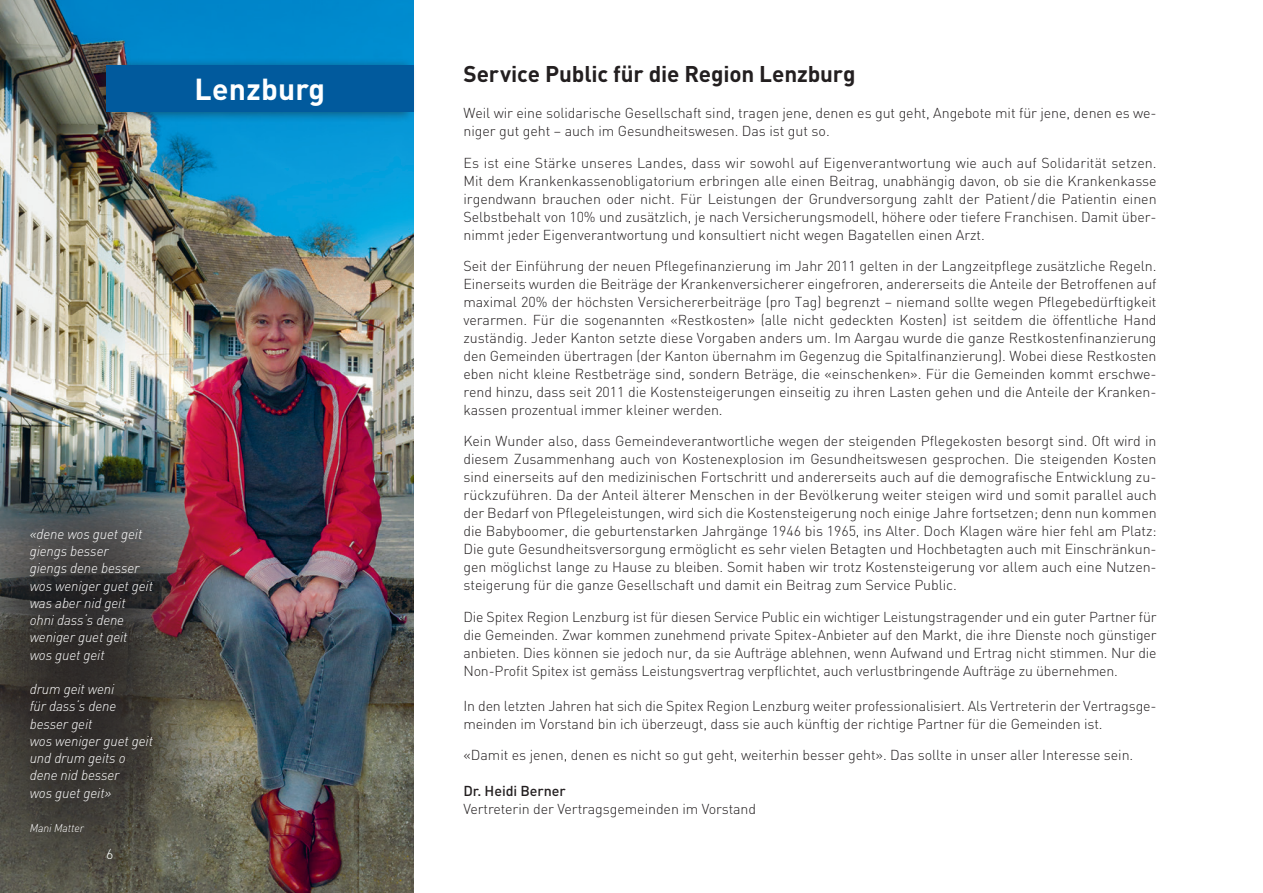
<style>
.page{position:relative;width:1263px;height:893px;background:#fff}
.page>*{position:absolute;margin:0;border:0;box-sizing:border-box;transform-origin:0 0}
.t1{font:700 30px "DIN";letter-spacing:.01em;color:#fff}
.t2{font:700 22.5px "DIN";letter-spacing:-.01em;color:#231f20}
.t3{font:300 14.25px/18px "DIN";letter-spacing:-.005em;color:#231f20;text-align:justify}
.t4{font:italic 300 14.25px/17.2px "DIN";letter-spacing:-.01em;color:#fff}
.t5{font:500 14.25px "DIN";letter-spacing:-.005em;color:#231f20}
.t6{font:300 14.25px "DIN";color:#fff}
.t7{font:italic 300 11.25px "DIN";letter-spacing:-.01em;color:#fff}
</style>
<div class="page">
<img style="left:0;top:0;width:414px;height:893px">
<div style="left:92px;top:58px;width:325px;height:65px;background:#231f20;opacity:.5"></div>
<div style="left:106px;top:65px;width:308px;height:46px;background:#015a9d"></div>
<img style="left:0;top:401px;width:276px;height:492px">
<h1 class="t1" style="left:195px;top:70px;width:132px">Lenzburg</h1>
<p class="t4" style="left:30px;top:525px;width:125px">«dene wos guet geit giengs besser<br>giengs dene besser wos weniger guet geit was aber nid geit ohni dass‘s dene weniger guet geit wos guet geit</p>
<p class="t4" style="left:30px;top:680px;width:125px">drum geit weni<br>für dass‘s dene besser geit<br>wos weniger guet geit und drum geits o dene nid besser<br>wos guet geit»</p>
<p class="t7" style="left:30px;top:821px;width:56px">Mani Matter</p>
<p class="t6" style="left:106px;top:845px;width:9px">6</p>
<h2 class="t2" style="left:463px;top:60px;width:394px">Service Public für die Region Lenzburg</h2>
<p class="t3" style="left:463px;top:104px;width:695px">Weil wir eine solidarische Gesellschaft sind, tragen jene, denen es gut geht, Angebote mit für jene, denen es we&shy;niger gut geht – auch im Gesundheitswesen. Das ist gut so.</p>
<p class="t3" style="left:463px;top:153px;width:695px">Es ist eine Stärke unseres Landes, dass wir sowohl auf Eigenverantwortung wie auch auf Solidarität setzen.<br>Mit dem Krankenkassenobligatorium erbringen alle einen Beitrag, unabhängig davon, ob sie die Krankenkasse irgendwann brauchen oder nicht. Für Leistungen der Grundversorgung zahlt der Patient/die Patientin einen Selbstbehalt von 10% und zusätzlich, je nach Versicherungsmodell, höhere oder tiefere Franchisen. Damit über&shy;nimmt jeder Eigenverantwortung und konsultiert nicht wegen Bagatellen einen Arzt.</p>
<p class="t3" style="left:463px;top:257px;width:695px">Seit der Einführung der neuen Pflegefinanzierung im Jahr 2011 gelten in der Langzeitpflege zusätzliche Regeln.<br>Einerseits wurden die Beiträge der Krankenversicherer eingefroren, andererseits die Anteile der Betroffenen auf maximal 20% der höchsten Versichererbeiträge (pro Tag) begrenzt – niemand sollte wegen Pflegebedürftigkeit verarmen. Für die sogenannten «Restkosten» (alle nicht gedeckten Kosten) ist seitdem die öffentliche Hand zuständig. Jeder Kanton setzte diese Vorgaben anders um. Im Aargau wurde die ganze Restkostenfinanzierung den Gemeinden übertragen (der Kanton übernahm im Gegenzug die Spitalfinanzierung). Wobei diese Restkosten eben nicht kleine Restbeträge sind, sondern Beträge, die «einschenken». Für die Gemeinden kommt erschwe&shy;rend hinzu, dass seit 2011 die Kostensteigerungen einseitig zu ihren Lasten gehen und die Anteile der Kranken&shy;kassen prozentual immer kleiner werden.</p>
<p class="t3" style="left:463px;top:432px;width:695px">Kein Wunder also, dass Gemeindeverantwortliche wegen der steigenden Pflegekosten besorgt sind. Oft wird in diesem Zusammenhang auch von Kostenexplosion im Gesundheitswesen gesprochen. Die steigenden Kosten sind einerseits auf den medizinischen Fortschritt und andererseits auch auf die demografische Entwicklung zu&shy;rückzuführen. Da der Anteil älterer Menschen in der Bevölkerung weiter steigen wird und somit parallel auch der Bedarf von Pflegeleistungen, wird sich die Kostensteigerung noch einige Jahre fortsetzen; denn nun kommen die Babyboomer, die geburtenstarken Jahrgänge 1946 bis 1965, ins Alter. Doch Klagen wäre hier fehl am Platz:<br>Die gute Gesundheitsversorgung ermöglicht es sehr vielen Betagten und Hochbetagten auch mit Einschränkun&shy;gen möglichst lange zu Hause zu bleiben. Somit haben wir trotz Kostensteigerung vor allem auch eine Nutzen&shy;steigerung für die ganze Gesellschaft und damit ein Beitrag zum Service Public.</p>
<p class="t3" style="left:463px;top:607px;width:695px">Die Spitex Region Lenzburg ist für diesen Service Public ein wichtiger Leistungstragender und ein guter Partner für die Gemeinden. Zwar kommen zunehmend private Spitex-Anbieter auf den Markt, die ihre Dienste noch günstiger anbieten. Dies können sie jedoch nur, da sie Aufträge ablehnen, wenn Aufwand und Ertrag nicht stimmen. Nur die Non-Profit Spitex ist gemäss Leistungsvertrag verpflichtet, auch verlustbringende Aufträge zu übernehmen.</p>
<p class="t3" style="left:463px;top:697px;width:695px">In den letzten Jahren hat sich die Spitex Region Lenzburg weiter professionalisiert. Als Vertreterin der Vertragsge&shy;meinden im Vorstand bin ich überzeugt, dass sie auch künftig der richtige Partner für die Gemeinden ist.</p>
<p class="t3" style="left:463px;top:746px;width:671px">«Damit es jenen, denen es nicht so gut geht, weiterhin besser geht». Das sollte in unser aller Interesse sein.</p>
<p class="t5" style="left:463px;top:782px;width:104px">Dr. Heidi Berner</p>
<p class="t3" style="left:463px;top:800px;width:294px">Vertreterin der Vertragsgemeinden im Vorstand</p>
</div>
